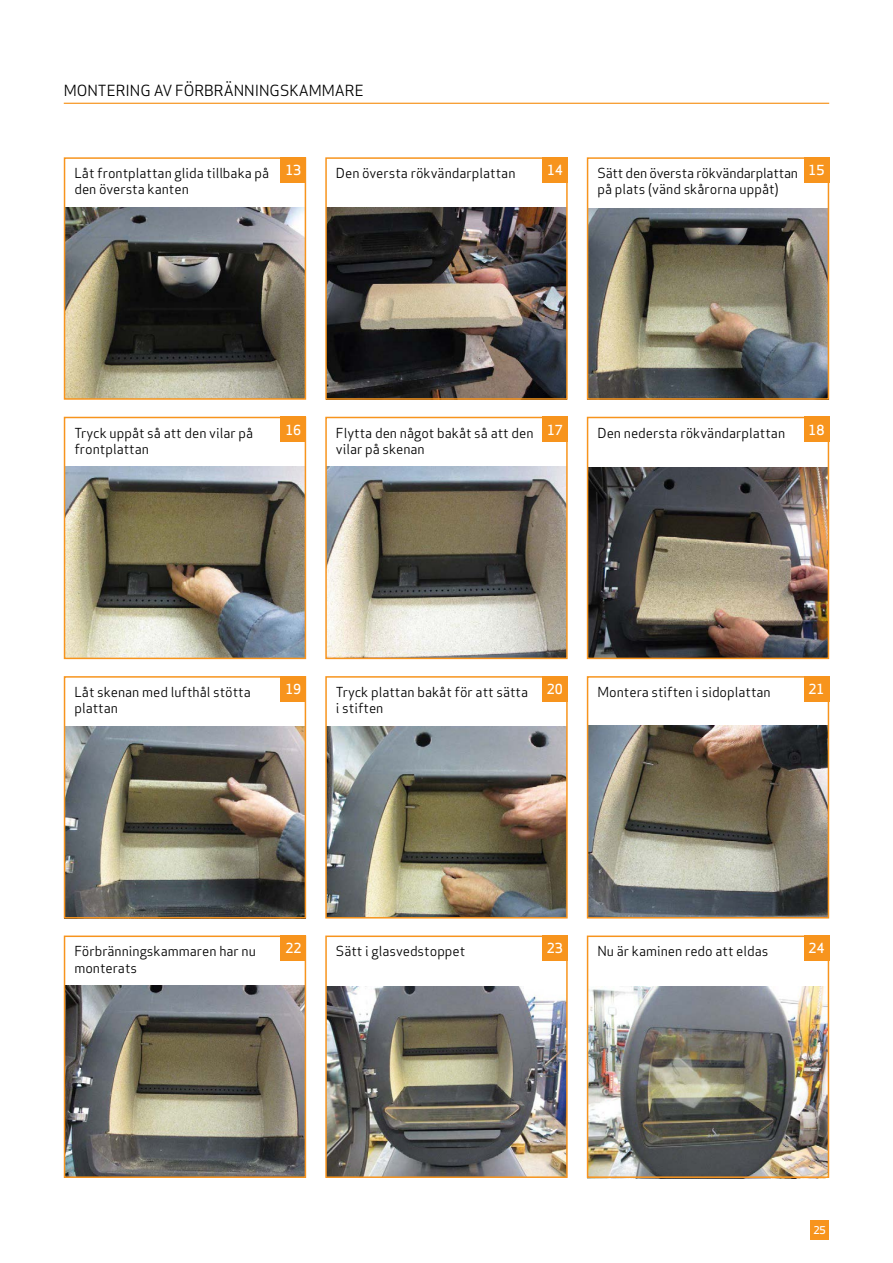
<style>
.page{position:relative;width:893px;height:1263px;background:#fff}
.page>*{position:absolute;margin:0;border:0;box-sizing:border-box;transform-origin:0 0}
.t1{font:15px "Apex Sans";color:#000}
.t2{font:13.5px/16.2px "Apex Sans";color:#000}
.t3{font:500 13.5px "Apex Sans";letter-spacing:-.02em;color:#fff}
.t4{font:500 10.5px "Apex Sans";color:#fff}
</style>
<div class="page">
<div style="left:810px;top:1220px;width:19px;height:20px;background:#f7941d"></div>
<img style="left:590px;top:986px;width:236px;height:189px">
<img style="left:67px;top:985px;width:498px;height:190px">
<img style="left:590px;top:726px;width:236px;height:189px">
<img style="left:328px;top:727px;width:237px;height:188px">
<img style="left:67px;top:727px;width:236px;height:188px">
<img style="left:590px;top:467px;width:236px;height:189px">
<img style="left:328px;top:467px;width:237px;height:189px">
<img style="left:590px;top:208px;width:236px;height:189px">
<img style="left:328px;top:208px;width:237px;height:189px">
<img style="left:67px;top:207px;width:236px;height:190px">
<img style="left:67px;top:467px;width:236px;height:189px">
<div style="left:306px;top:0;width:20px;height:1263px;background:#fff"></div>
<div style="left:64px;top:935px;width:242px;height:243px;border:2px solid #f7941d"></div>
<div style="left:325px;top:935px;width:243px;height:243px;border:2px solid #f7941d"></div>
<div style="left:587px;top:935px;width:242px;height:243px;border:2px solid #f7941d"></div>
<div style="left:64px;top:676px;width:242px;height:242px;border:2px solid #f7941d"></div>
<div style="left:325px;top:676px;width:243px;height:242px;border:2px solid #f7941d"></div>
<div style="left:587px;top:676px;width:242px;height:242px;border:2px solid #f7941d"></div>
<div style="left:64px;top:417px;width:242px;height:242px;border:2px solid #f7941d"></div>
<div style="left:325px;top:417px;width:243px;height:242px;border:2px solid #f7941d"></div>
<div style="left:587px;top:417px;width:242px;height:242px;border:2px solid #f7941d"></div>
<div style="left:64px;top:157px;width:242px;height:243px;border:2px solid #f7941d"></div>
<div style="left:325px;top:157px;width:243px;height:243px;border:2px solid #f7941d"></div>
<div style="left:587px;top:157px;width:242px;height:243px;border:2px solid #f7941d"></div>
<div style="left:281px;top:157px;width:25px;height:26px;background:#f7941d"></div>
<div style="left:542px;top:157px;width:26px;height:26px;background:#f7941d"></div>
<div style="left:804px;top:157px;width:25px;height:26px;background:#f7941d"></div>
<div style="left:281px;top:417px;width:25px;height:25px;background:#f7941d"></div>
<div style="left:542px;top:417px;width:26px;height:25px;background:#f7941d"></div>
<div style="left:804px;top:417px;width:25px;height:25px;background:#f7941d"></div>
<div style="left:281px;top:676px;width:25px;height:25px;background:#f7941d"></div>
<div style="left:542px;top:676px;width:26px;height:25px;background:#f7941d"></div>
<div style="left:804px;top:676px;width:25px;height:25px;background:#f7941d"></div>
<div style="left:281px;top:935px;width:25px;height:26px;background:#f7941d"></div>
<div style="left:542px;top:935px;width:26px;height:26px;background:#f7941d"></div>
<div style="left:804px;top:935px;width:25px;height:26px;background:#f7941d"></div>
<hr style="left:64px;top:103px;width:765px;height:1px;background:#f7941d">
<p class="t1" style="left:64px;top:79px;width:301px">MONTERING AV FÖRBRÄNNINGSKAMMARE</p>
<p class="t3" style="left:285px;top:158px;width:17px">13</p>
<p class="t3" style="left:547px;top:158px;width:17px">14</p>
<p class="t3" style="left:808px;top:158px;width:17px">15</p>
<p class="t2" style="left:74px;top:164px;width:196px">Låt frontplattan glida tillbaka på den översta kanten</p>
<p class="t2" style="left:336px;top:164px;width:181px">Den översta rökvändarplattan</p>
<p class="t2" style="left:597px;top:164px;width:202px">Sätt den översta rökvändarplattan på plats (vänd skårorna uppåt)</p>
<p class="t3" style="left:285px;top:418px;width:17px">16</p>
<p class="t3" style="left:547px;top:418px;width:17px">17</p>
<p class="t3" style="left:808px;top:418px;width:17px">18</p>
<p class="t2" style="left:74px;top:423px;width:180px">Tryck uppåt så att den vilar på frontplattan</p>
<p class="t2" style="left:336px;top:423px;width:199px">Flytta den något bakåt så att den vilar på skenan</p>
<p class="t2" style="left:597px;top:423px;width:189px">Den nedersta rökvändarplattan</p>
<p class="t3" style="left:285px;top:677px;width:17px">19</p>
<p class="t3" style="left:547px;top:677px;width:18px">20</p>
<p class="t3" style="left:808px;top:677px;width:18px">21</p>
<p class="t2" style="left:74px;top:682px;width:178px">Låt skenan med lufthål stötta plattan</p>
<p class="t2" style="left:336px;top:682px;width:194px">Tryck plattan bakåt för att sätta i stiften</p>
<p class="t2" style="left:597px;top:682px;width:175px">Montera stiften i sidoplattan</p>
<p class="t3" style="left:285px;top:936px;width:18px">22</p>
<p class="t3" style="left:547px;top:936px;width:18px">23</p>
<p class="t3" style="left:808px;top:936px;width:18px">24</p>
<p class="t2" style="left:74px;top:942px;width:183px">Förbränningskammaren har nu monterats</p>
<p class="t2" style="left:336px;top:942px;width:131px">Sätt i glasvedstoppet</p>
<p class="t2" style="left:597px;top:942px;width:173px">Nu är kaminen redo att eldas</p>
<p class="t4" style="left:813px;top:1221px;width:14px">25</p>
</div>
